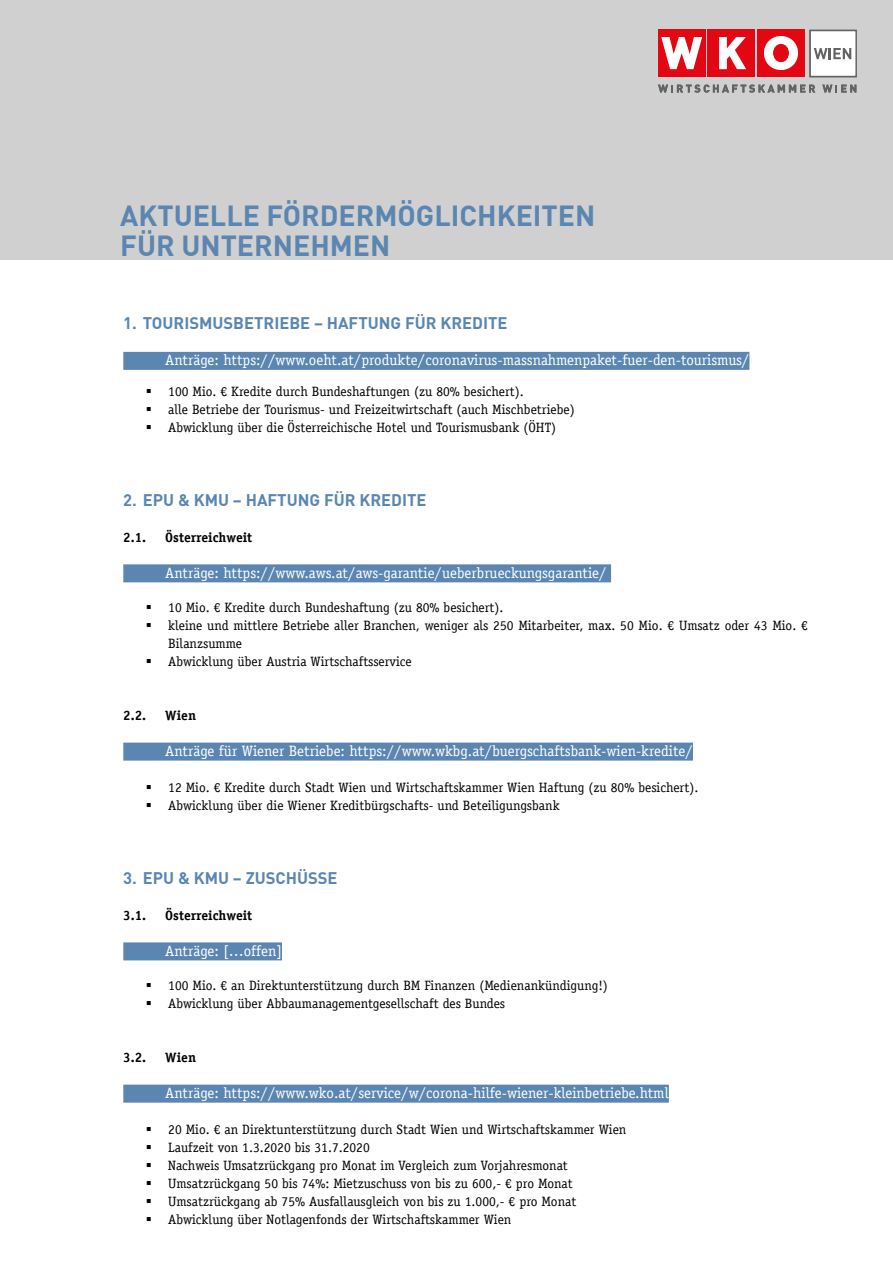
<style>
.page{position:relative;width:893px;height:1263px;background:#fff}
.page>*{position:absolute;margin:0;border:0;box-sizing:border-box;transform-origin:0 0}
.t1{font:700 28.5px/30px "DIN";color:#5a86b1}
.t2{font:700 16.5px "DIN";color:#5a86b1}
.t3{font:15px "Officina Serif";color:#fff}
.t4{font:13.5px/18px "Officina Serif";color:#000}
.t5{font:700 13.5px "Officina Serif";color:#000}
</style>
<div class="page">
<div style="left:0;top:0;width:893px;height:260px;background:#d0d0d0"></div>
<div style="left:757px;top:30px;width:48px;height:47px;background:#e30613"></div>
<div style="left:708px;top:30px;width:47px;height:47px;background:#e30613"></div>
<svg style="left:719px;top:37px;width:27px;height:32px"></svg>
<div style="left:658px;top:30px;width:47px;height:47px;background:#e30613"></div>
<svg style="left:661px;top:37px;width:41px;height:32px"></svg>
<svg style="left:764px;top:36px;width:34px;height:34px"></svg>
<svg style="left:809px;top:30px;width:48px;height:47px;background:#dcdcdc"></svg>
<svg style="left:658px;top:85px;width:157px;height:8px"></svg>
<svg style="left:822px;top:85px;width:34px;height:8px"></svg>
<div style="left:123px;top:352px;width:626px;height:18px;background:#5a86b1"></div>
<div style="left:123px;top:564px;width:488px;height:18px;background:#5a86b1"></div>
<div style="left:123px;top:743px;width:570px;height:18px;background:#5a86b1"></div>
<div style="left:123px;top:942px;width:159px;height:18px;background:#5a86b1"></div>
<div style="left:123px;top:1085px;width:546px;height:18px;background:#5a86b1"></div>
<h1 class="t1" style="left:120px;top:199px;width:477px">AKTUELLE FÖRDERMÖGLICHKEITEN<br>FÜR UNTERNEHMEN</h1>
<p class="t2" style="left:123px;top:313px;width:386px">1. TOURISMUSBETRIEBE – HAFTUNG FÜR KREDITE</p>
<p class="t3" style="left:165px;top:351px;width:586px">Anträge: https://www.oeht.at/produkte/coronavirus-massnahmenpaket-fuer-den-tourismus/</p>
<p class="t4" style="left:168px;top:382px;width:408px">100 Mio. € Kredite durch Bundeshaftungen (zu 80% besichert).<br>alle Betriebe der Tourismus- und Freizeitwirtschaft (auch Mischbetriebe)<br>Abwicklung über die Österreichische Hotel und Tourismusbank (ÖHT)</p>
<p class="t2" style="left:123px;top:489px;width:305px">2. EPU &amp; KMU – HAFTUNG FÜR KREDITE</p>
<p class="t5" style="left:123px;top:529px;width:25px">2.1.</p>
<p class="t5" style="left:165px;top:529px;width:88px">Österreichweit</p>
<p class="t3" style="left:165px;top:564px;width:443px">Anträge: https://www.aws.at/aws-garantie/ueberbrueckungsgarantie/</p>
<p class="t4" style="left:168px;top:598px;width:641px">10 Mio. € Kredite durch Bundeshaftung (zu 80% besichert).<br>kleine und mittlere Betriebe aller Branchen, weniger als 250 Mitarbeiter, max. 50 Mio. € Umsatz oder 43 Mio. € Bilanzsumme<br>Abwicklung über Austria Wirtschaftsservice</p>
<p class="t5" style="left:123px;top:707px;width:25px">2.2.</p>
<p class="t5" style="left:165px;top:707px;width:32px">Wien</p>
<p class="t3" style="left:165px;top:742px;width:529px">Anträge für Wiener Betriebe: https://www.wkbg.at/buergschaftsbank-wien-kredite/</p>
<p class="t4" style="left:168px;top:778px;width:532px">12 Mio. € Kredite durch Stadt Wien und Wirtschaftskammer Wien Haftung (zu 80% besichert).<br>Abwicklung über die Wiener Kreditbürgschafts- und Beteiligungsbank</p>
<p class="t2" style="left:123px;top:867px;width:216px">3. EPU &amp; KMU – ZUSCHÜSSE</p>
<p class="t5" style="left:123px;top:907px;width:25px">3.1.</p>
<p class="t5" style="left:165px;top:907px;width:88px">Österreichweit</p>
<p class="t3" style="left:165px;top:942px;width:118px">Anträge: […offen]</p>
<p class="t4" style="left:168px;top:976px;width:441px">100 Mio. € an Direktunterstützung durch BM Finanzen (Medienankündigung!)<br>Abwicklung über Abbaumanagementgesellschaft des Bundes</p>
<p class="t5" style="left:123px;top:1049px;width:25px">3.2.</p>
<p class="t5" style="left:165px;top:1049px;width:32px">Wien</p>
<p class="t3" style="left:165px;top:1084px;width:505px">Anträge: https://www.wko.at/service/w/corona-hilfe-wiener-kleinbetriebe.html</p>
<p class="t4" style="left:168px;top:1120px;width:460px">20 Mio. € an Direktunterstützung durch Stadt Wien und Wirtschaftskammer Wien Laufzeit von 1.3.2020 bis 31.7.2020<br>Nachweis Umsatzrückgang pro Monat im Vergleich zum Vorjahresmonat Umsatzrückgang 50 bis 74%: Mietzuschuss von bis zu 600,- € pro Monat Umsatzrückgang ab 75% Ausfallausgleich von bis zu 1.000,- € pro Monat Abwicklung über Notlagenfonds der Wirtschaftskammer Wien</p>
</div>
